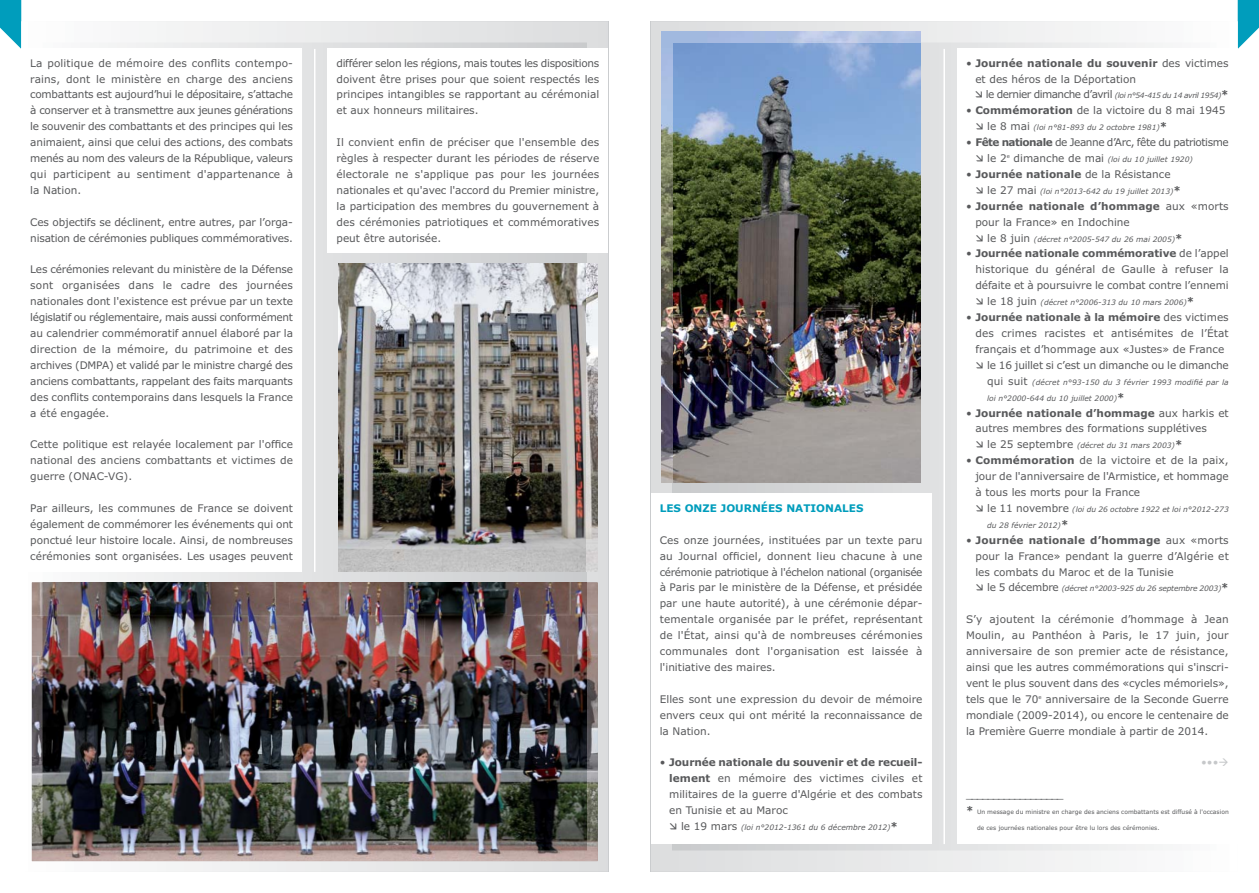
<style>
.page{position:relative;width:1259px;height:893px;background:#fff}
.page>*{position:absolute;margin:0;border:0;box-sizing:border-box;transform-origin:0 0}
.t1{font:10.5px/15.9px "Verdana";color:#58595b;text-align:justify}
.t2{font:10.5px/15.9px "Verdana";letter-spacing:-.02em;color:#58595b}
.t3{font:10.5px "Verdana";letter-spacing:-.04em;color:#58595b}
.t4{font:700 10.5px "Verdana";color:#58595b}
.t5{font:700 10.5px "Verdana";color:#009dbc}
.t6{font:10.5px "Verdana";color:#c6c8ca}
.t7{font:italic 7.5px/15.9px "Verdana";color:#58595b}
.t8{font:italic 7.5px "Verdana";letter-spacing:-.045em;color:#58595b}
.t9{font:italic 7.5px "Verdana";letter-spacing:-.02em;color:#58595b}
.t10{font:6px "Verdana";color:#58595b}
.s1{font-weight:700}
.s2{font-style:normal;font-size:10.5px;color:#fff}
.s3{font-style:normal;font-size:10.5px}
.s4{font-weight:700;font-style:normal;font-size:10.5px}
.s5{font-weight:400}
.s6{color:#fff}
.s7{font-weight:700;font-size:10.5px}
</style>
<div class="page">
<svg style="left:1237px;top:0;width:22px;height:49px"></svg>
<svg style="left:0;top:0;width:21px;height:49px"></svg>
<img style="left:21px;top:21px;width:587px;height:851px">
<img style="left:587px;top:264px;width:10px;height:308px">
<div style="left:327px;top:49px;width:281px;height:204px;background:#fff"></div>
<div style="left:21px;top:49px;width:281px;height:523px;background:#fff"></div>
<img style="left:651px;top:21px;width:512px;height:851px">
<img style="left:661px;top:32px;width:260px;height:11px">
<img style="left:661px;top:43px;width:11px;height:440px">
<div style="left:651px;top:493px;width:280px;height:351px;background:#fff"></div>
<div style="left:957px;top:49px;width:280px;height:795px;background:#fff"></div>
<p class="t1" style="left:30px;top:56px;width:264px">La politique de mémoire des conflits contempo&shy;rains, dont le ministère en charge des anciens combattants est aujourd’hui le dépositaire, s’attache à conserver et à transmettre aux jeunes générations le souvenir des combattants et des principes qui les animaient, ainsi que celui des actions, des combats menés au nom des valeurs de la République, valeurs qui participent au sentiment d'appartenance à la Nation.</p>
<p class="t2" style="left:30px;top:215px;width:264px">Ces objectifs se déclinent, entre autres, par l’orga&shy;nisation de cérémonies publiques commémoratives.</p>
<p class="t1" style="left:30px;top:263px;width:264px">Les cérémonies relevant du ministère de la Défense sont organisées dans le cadre des journées nationales dont l'existence est prévue par un texte législatif ou réglementaire, mais aussi conformément au calendrier commémoratif annuel élaboré par la direction de la mémoire, du patrimoine et des archives (DMPA) et validé par le ministre chargé des anciens combattants, rappelant des faits marquants des conflits contemporains dans lesquels la France a été engagée.</p>
<p class="t1" style="left:30px;top:437px;width:264px">Cette politique est relayée localement par l'office national des anciens combattants et victimes de guerre (ONAC-VG).</p>
<p class="t1" style="left:30px;top:501px;width:264px">Par ailleurs, les communes de France se doivent également de commémorer les événements qui ont ponctué leur histoire locale. Ainsi, de nombreuses cérémonies sont organisées. Les usages peuvent</p>
<p class="t5" style="left:660px;top:504px;width:205px">LES ONZE JOURNÉES NATIONALES</p>
<p class="t1" style="left:336px;top:56px;width:264px">différer selon les régions, mais toutes les dispositions doivent être prises pour que soient respectés les principes intangibles se rapportant au cérémonial et aux honneurs militaires.</p>
<p class="t1" style="left:336px;top:135px;width:264px">Il convient enfin de préciser que l'ensemble des règles à respecter durant les périodes de réserve électorale ne s'applique pas pour les journées nationales et qu'avec l'accord du Premier ministre, la participation des membres du gouvernement à des cérémonies patriotiques et commémoratives peut être autorisée.</p>
<p class="t1" style="left:660px;top:533px;width:264px">Ces onze journées, instituées par un texte paru au Journal officiel, donnent lieu chacune à une cérémonie patriotique à l'échelon national (organisée à Paris par le ministère de la Défense, et présidée par une haute autorité), à une cérémonie dépar&shy;tementale organisée par le préfet, représentant de l'État, ainsi qu'à de nombreuses cérémonies communales dont l'organisation est laissée à l'initiative des maires.</p>
<p class="t1" style="left:660px;top:692px;width:264px">Elles sont une expression du devoir de mémoire envers ceux qui ont mérité la reconnaissance de la Nation.</p>
<p class="t1" style="left:669px;top:755px;width:255px;text-indent:-9px">• <span class="s1">Journée nationale du souvenir et de recueil&shy;lement</span> en mémoire des victimes civiles et militaires de la guerre d'Algérie et des combats en Tunisie et au Maroc</p>
<p class="t7" style="left:660px;top:819px;width:240px"><span class="s2">•</span> <span class="s3">le 19 mars</span> (loi n°2012-1361 du 6 décembre 2012)<span class="s4">*</span></p>
<p class="t1" style="left:975px;top:56px;width:255px;text-indent:-9px">• <span class="s1">Journée nationale du souvenir</span> des victimes et des héros de la Déportation</p>
<p class="t8" style="left:966px;top:91px;width:264px"><span class="s2">•</span> <span class="s3">le dernier dimanche d’avril</span> (loi n°54-415 du 14 avril 1954)<span class="s4">*</span></p>
<p class="t1" style="left:966px;top:104px;width:261px">• <span class="s1">Commémoration</span> de la victoire du 8 mai 1945</p>
<p class="t7" style="left:966px;top:120px;width:203px"><span class="s2">•</span> <span class="s3">le 8 mai</span> (loi n°81-893 du 2 octobre 1981)<span class="s4">*</span></p>
<p class="t3" style="left:966px;top:138px;width:264px">• <span class="s1">Fête nationale</span> de Jeanne d’Arc, fête du patriotisme</p>
<p class="t7" style="left:966px;top:152px;width:228px"><span class="s2">•</span> <span class="s3">le 2</span><sup>e</sup> <span class="s3">dimanche de mai</span> (loi du 10 juillet 1920)</p>
<p class="t4" style="left:966px;top:170px;width:206px"><span class="s5">•</span> Journée nationale <span class="s5">de la Résistance</span></p>
<p class="t7" style="left:966px;top:183px;width:216px"><span class="s2">•</span> <span class="s3">le 27 mai</span> (loi n°2013-642 du 19 juillet 2013)<span class="s4">*</span></p>
<p class="t1" style="left:975px;top:199px;width:255px;text-indent:-9px">• <span class="s1">Journée nationale d’hommage</span> aux «morts pour la France» en Indochine</p>
<p class="t7" style="left:966px;top:231px;width:218px"><span class="s2">•</span> <span class="s3">le 8 juin</span> (décret n°2005-547 du 26 mai 2005)<span class="s4">*</span></p>
<p class="t1" style="left:975px;top:247px;width:255px;text-indent:-9px">• <span class="s1">Journée nationale commémorative</span> de l’appel historique du général de Gaulle à refuser la défaite et à poursuivre le combat contre l’ennemi</p>
<p class="t7" style="left:966px;top:295px;width:230px"><span class="s2">•</span> <span class="s3">le 18 juin</span> (décret n°2006-313 du 10 mars 2006)<span class="s4">*</span></p>
<p class="t1" style="left:975px;top:310px;width:255px;text-indent:-9px">• <span class="s1">Journée nationale à la mémoire</span> des victimes des crimes racistes et antisémites de l’État français et d’hommage aux «Justes» de France</p>
<p class="t2" style="left:966px;top:358px;width:264px"><span class="s6">•</span> le 16 juillet si c’est un dimanche ou le dimanche</p>
<p class="t7" style="left:987px;top:374px;width:243px"><span class="s3">qui suit</span> (décret n°93-150 du 3 février 1993 modifié par la loi n°2000-644 du 10 juillet 2000)<span class="s4">*</span></p>
<p class="t1" style="left:975px;top:406px;width:255px;text-indent:-9px">• <span class="s1">Journée nationale d’hommage</span> aux harkis et autres membres des formations supplétives</p>
<p class="t7" style="left:966px;top:438px;width:218px"><span class="s2">•</span> <span class="s3">le 25 septembre</span> (décret du 31 mars 2003)<span class="s4">*</span></p>
<p class="t1" style="left:975px;top:453px;width:255px;text-indent:-9px">• <span class="s1">Commémoration</span> de la victoire et de la paix, jour de l'anniversaire de l'Armistice, et hommage à tous les morts pour la France</p>
<p class="t7" style="left:987px;top:501px;width:243px;text-indent:-21px"><span class="s2">•</span> <span class="s3">le 11 novembre</span> (loi du 26 octobre 1922 et loi n°2012-273 du 28 février 2012)<span class="s4">*</span></p>
<p class="t1" style="left:975px;top:533px;width:255px;text-indent:-9px">• <span class="s1">Journée nationale d’hommage</span> aux «morts pour la France» pendant la guerre d’Algérie et les combats du Maroc et de la Tunisie</p>
<p class="t9" style="left:966px;top:584px;width:264px"><span class="s2">•</span> <span class="s3">le 5 décembre</span> (décret n°2003-925 du 26 septembre 2003)<span class="s4">*</span></p>
<p class="t1" style="left:966px;top:612px;width:264px">S’y ajoutent la cérémonie d’hommage à Jean Moulin, au Panthéon à Paris, le 17 juin, jour anniversaire de son premier acte de résistance, ainsi que les autres commémorations qui s'inscri&shy;vent le plus souvent dans des «cycles mémoriels», tels que le 70<sup>e</sup> anniversaire de la Seconde Guerre mondiale (2009-2014), ou encore le centenaire de la Première Guerre mondiale à partir de 2014.</p>
<p class="t6" style="left:1201px;top:758px;width:19px">•••</p>
<p class="t1" style="left:966px;top:787px;width:99px">__________________</p>
<p class="t10" style="left:966px;top:809px;width:264px"><span class="s7">*</span> Un message du ministre en charge des anciens combattants est diffusé à l'occasion</p>
<p class="t10" style="left:977px;top:825px;width:184px">de ces journées nationales pour être lu lors des cérémonies.</p>
</div>
